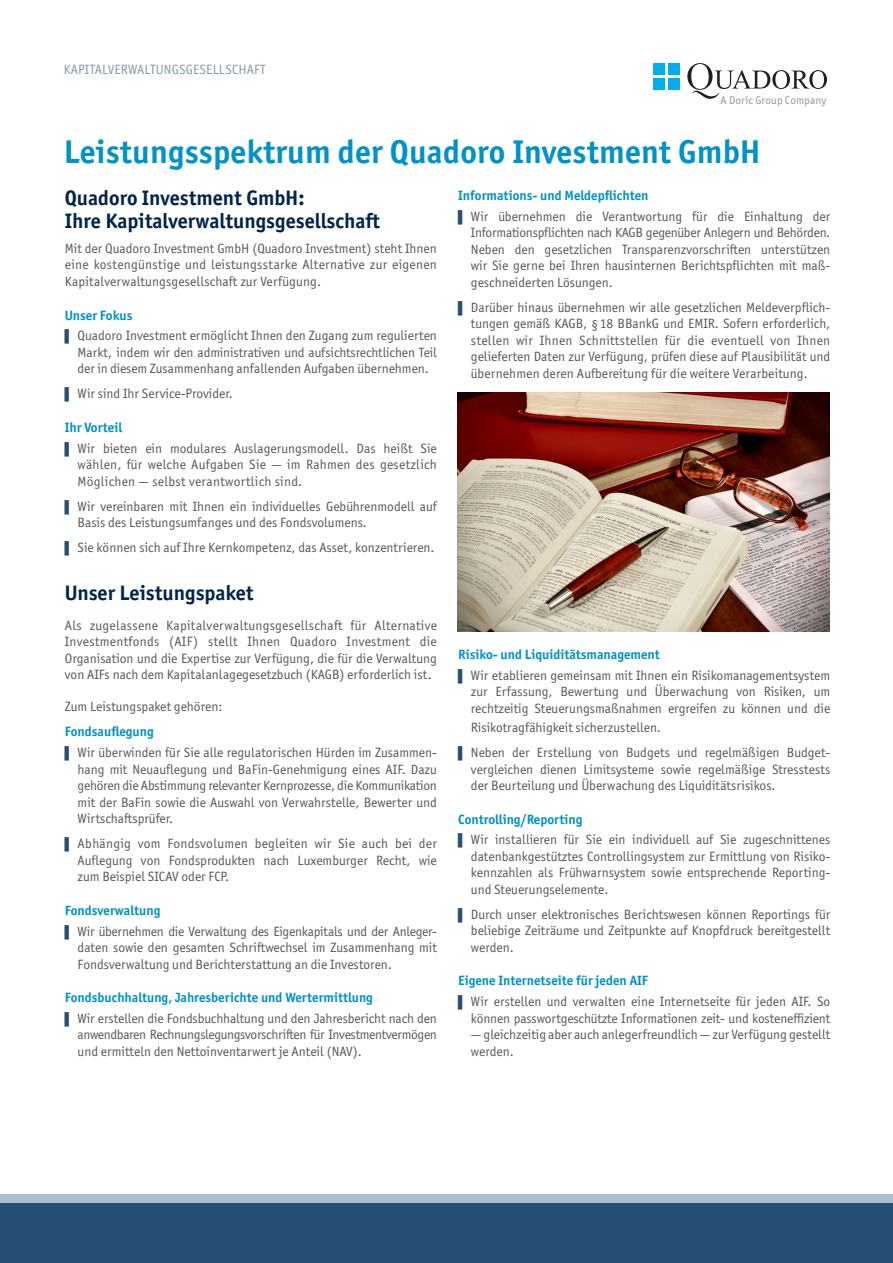
<style>
.page{position:relative;width:893px;height:1263px;background:#fff}
.page>*{position:absolute;margin:0;border:0;box-sizing:border-box;transform-origin:0 0}
.Titel_1{font:700 33px "Officina Sans ITC Std";letter-spacing:.005em;color:#0092c8}
.Fließtext{font:700 21px/22.5px "Officina Sans ITC Std";color:#00254c}
.Titel_2_Cyan{font:700 21px "Officina Sans ITC Std";color:#00254c}
.Aufzählung{font:13.5px/16.5px "Officina Sans ITC Std";color:#57585a;text-align:justify}
.Titel_3_dunkelblau{font:700 13.5px "Officina Sans ITC Std";color:#0092c8}
.Fließtext-2{font:13.5px/16.5px "Officina Sans ITC Std";letter-spacing:.01em;color:#57585a;text-align:justify}
.Titel_2{font:13.5px "Officina Sans ITC Std";letter-spacing:.01em;color:#8699ab}
.t1{font:11.4px "Officina Sans ITC Std";letter-spacing:.005em;color:#939598}
.s1{font-family:"Times New Roman";font-size:12px;color:#274f74}
</style>
<div class="page">
<div style="left:0;top:1201px;width:893px;height:62px;background:#274f74"></div>
<div style="left:0;top:1194px;width:893px;height:9px;background:#aebed2"></div>
<img style="left:457px;top:392px;width:372px;height:239px">
<div style="left:653px;top:64px;width:12px;height:11px;background:#00aeef"></div>
<div style="left:668px;top:64px;width:11px;height:11px;background:#00aeef"></div>
<div style="left:653px;top:78px;width:12px;height:11px;background:#00aeef"></div>
<div style="left:668px;top:78px;width:11px;height:11px;background:#00aeef"></div>
<svg style="left:687px;top:63px;width:140px;height:36px"></svg>
<p class="Titel_2" style="left:64px;top:61px;width:203px">KAPITALVERWALTUNGSGESELLSCHAFT</p>
<p class="t1" style="left:721px;top:94px;width:107px">A Doric Group Company</p>
<p class="Titel_1" style="left:64px;top:131px;width:699px">Leistungsspektrum der Quadoro Investment GmbH</p>
<p class="Fließtext" style="left:65px;top:187px;width:316px">Quadoro Investment GmbH:<br>Ihre Kapitalverwaltungsgesellschaft</p>
<p class="Fließtext-2" style="left:65px;top:240px;width:374px">Mit der Quadoro Investment GmbH (Quadoro Investment) steht Ihnen eine kostengünstige und leistungsstarke Alternative zur eigenen Kapitalverwaltungsgesellschaft zur Verfügung.</p>
<p class="Titel_3_dunkelblau" style="left:65px;top:306px;width:69px">Unser Fokus</p>
<p class="Aufzählung" style="left:78px;top:327px;width:361px;text-indent:-13px"><span class="s1">▌</span> Quadoro Investment ermöglicht Ihnen den Zugang zum regulierten Markt, indem wir den administrativen und aufsichtsrechtlichen Teil der in diesem Zusammenhang anfallenden Aufgaben übernehmen.</p>
<p class="Aufzählung" style="left:65px;top:385px;width:169px"><span class="s1">▌</span> Wir sind Ihr Service-Provider.</p>
<p class="Titel_3_dunkelblau" style="left:65px;top:419px;width:59px">Ihr Vorteil</p>
<p class="Aufzählung" style="left:78px;top:440px;width:361px;text-indent:-13px"><span class="s1">▌</span> Wir bieten ein modulares Auslagerungsmodell. Das heißt Sie wählen, für welche Aufgaben Sie — im Rahmen des gesetzlich Möglichen — selbst verantwortlich sind.</p>
<p class="Aufzählung" style="left:78px;top:498px;width:361px;text-indent:-13px"><span class="s1">▌</span> Wir vereinbaren mit Ihnen ein individuelles Gebührenmodell auf<br>Basis des Leistungsumfanges und des Fondsvolumens.</p>
<p class="Aufzählung" style="left:65px;top:539px;width:371px"><span class="s1">▌</span> Sie können sich auf Ihre Kernkompetenz, das Asset, konzentrieren.</p>
<p class="Titel_2_Cyan" style="left:65px;top:580px;width:190px">Unser Leistungspaket</p>
<p class="Aufzählung" style="left:65px;top:617px;width:374px">Als zugelassene Kapitalverwaltungsgesellschaft für Alternative Investmentfonds (AIF) stellt Ihnen Quadoro Investment die Organisation und die Expertise zur Verfügung, die für die Verwaltung von AIFs nach dem Kapitalanlagegesetzbuch (KAGB) erforderlich ist.</p>
<p class="Aufzählung" style="left:65px;top:699px;width:159px">Zum Leistungspaket gehören:</p>
<p class="Titel_3_dunkelblau" style="left:65px;top:723px;width:91px">Fondsauflegung</p>
<p class="Aufzählung" style="left:78px;top:744px;width:361px;text-indent:-13px"><span class="s1">▌</span> Wir überwinden für Sie alle regulatorischen Hürden im Zusammen&shy;hang mit Neuauflegung und BaFin-Genehmigung eines AIF. Dazu gehören die Abstimmung relevanter Kernprozesse, die Kommunikation mit der BaFin sowie die Auswahl von Verwahrstelle, Bewerter und Wirtschaftsprüfer.</p>
<p class="Aufzählung" style="left:78px;top:835px;width:361px;text-indent:-13px"><span class="s1">▌</span> Abhängig vom Fondsvolumen begleiten wir Sie auch bei der Auflegung von Fondsprodukten nach Luxemburger Recht, wie zum Beispiel SICAV oder FCP.</p>
<p class="Titel_3_dunkelblau" style="left:65px;top:902px;width:97px">Fondsverwaltung</p>
<p class="Aufzählung" style="left:78px;top:923px;width:361px;text-indent:-13px"><span class="s1">▌</span> Wir übernehmen die Verwaltung des Eigenkapitals und der Anleger&shy;daten sowie den gesamten Schriftwechsel im Zusammenhang mit Fondsverwaltung und Berichterstattung an die Investoren.</p>
<p class="Titel_3_dunkelblau" style="left:65px;top:989px;width:310px">Fondsbuchhaltung, Jahresberichte und Wertermittlung</p>
<p class="Aufzählung" style="left:78px;top:1010px;width:361px;text-indent:-13px"><span class="s1">▌</span> Wir erstellen die Fondsbuchhaltung und den Jahresbericht nach den anwendbaren Rechnungslegungsvorschriften für Investmentvermögen und ermitteln den Nettoinventarwert je Anteil (NAV).</p>
<p class="Titel_3_dunkelblau" style="left:458px;top:187px;width:192px">Informations- und Meldepflichten</p>
<p class="Aufzählung" style="left:471px;top:208px;width:361px;text-indent:-13px"><span class="s1">▌</span> Wir übernehmen die Verantwortung für die Einhaltung der Informationspflichten nach KAGB gegenüber Anlegern und Behörden.<br>Neben den gesetzlichen Transparenzvorschriften unterstützen wir Sie gerne bei Ihren hausinternen Berichtspflichten mit maß&shy;geschneiderten Lösungen.</p>
<p class="Aufzählung" style="left:471px;top:299px;width:361px;text-indent:-13px"><span class="s1">▌</span> Darüber hinaus übernehmen wir alle gesetzlichen Meldeverpflich&shy;tungen gemäß KAGB, §18 BBankG und EMIR. Sofern erforderlich, stellen wir Ihnen Schnittstellen für die eventuell von Ihnen gelieferten Daten zur Verfügung, prüfen diese auf Plausibilität und übernehmen deren Aufbereitung für die weitere Verarbeitung.</p>
<p class="Titel_3_dunkelblau" style="left:458px;top:646px;width:203px">Risiko- und Liquiditätsmanagement</p>
<p class="Aufzählung" style="left:471px;top:667px;width:361px;text-indent:-13px"><span class="s1">▌</span> Wir etablieren gemeinsam mit Ihnen ein Risikomanagementsystem zur Erfassung, Bewertung und Überwachung von Risiken, um rechtzeitig Steuerungsmaßnahmen ergreifen zu können und die</p>
<p class="Aufzählung" style="left:471px;top:719px;width:191px">Risikotragfähigkeit sicherzustellen.</p>
<p class="Aufzählung" style="left:471px;top:744px;width:361px;text-indent:-13px"><span class="s1">▌</span> Neben der Erstellung von Budgets und regelmäßigen Budget&shy;vergleichen dienen Limitsysteme sowie regelmäßige Stresstests der Beurteilung und Überwachung des Liquiditätsrisikos.</p>
<p class="Titel_3_dunkelblau" style="left:458px;top:811px;width:126px">Controlling/Reporting</p>
<p class="Aufzählung" style="left:471px;top:831px;width:361px;text-indent:-13px"><span class="s1">▌</span> Wir installieren für Sie ein individuell auf Sie zugeschnittenes datenbankgestütztes Controllingsystem zur Ermittlung von Risiko&shy;kennzahlen als Frühwarnsystem sowie entsprechende Reporting&shy;und Steuerungselemente.</p>
<p class="Aufzählung" style="left:471px;top:906px;width:361px;text-indent:-13px"><span class="s1">▌</span> Durch unser elektronisches Berichtswesen können Reportings für beliebige Zeiträume und Zeitpunkte auf Knopfdruck bereitgestellt werden.</p>
<p class="Titel_3_dunkelblau" style="left:458px;top:972px;width:191px">Eigene Internetseite für jeden AIF</p>
<p class="Aufzählung" style="left:458px;top:993px;width:374px;text-align:right"><span class="s1">▌</span> Wir erstellen und verwalten eine Internetseite für jeden AIF. So können passwortgeschützte Informationen zeit- und kosteneffizient</p>
<p class="Aufzählung" style="left:471px;top:1026px;width:361px">— gleichzeitig aber auch anlegerfreundlich — zur Verfügung gestellt werden.</p>
</div>
